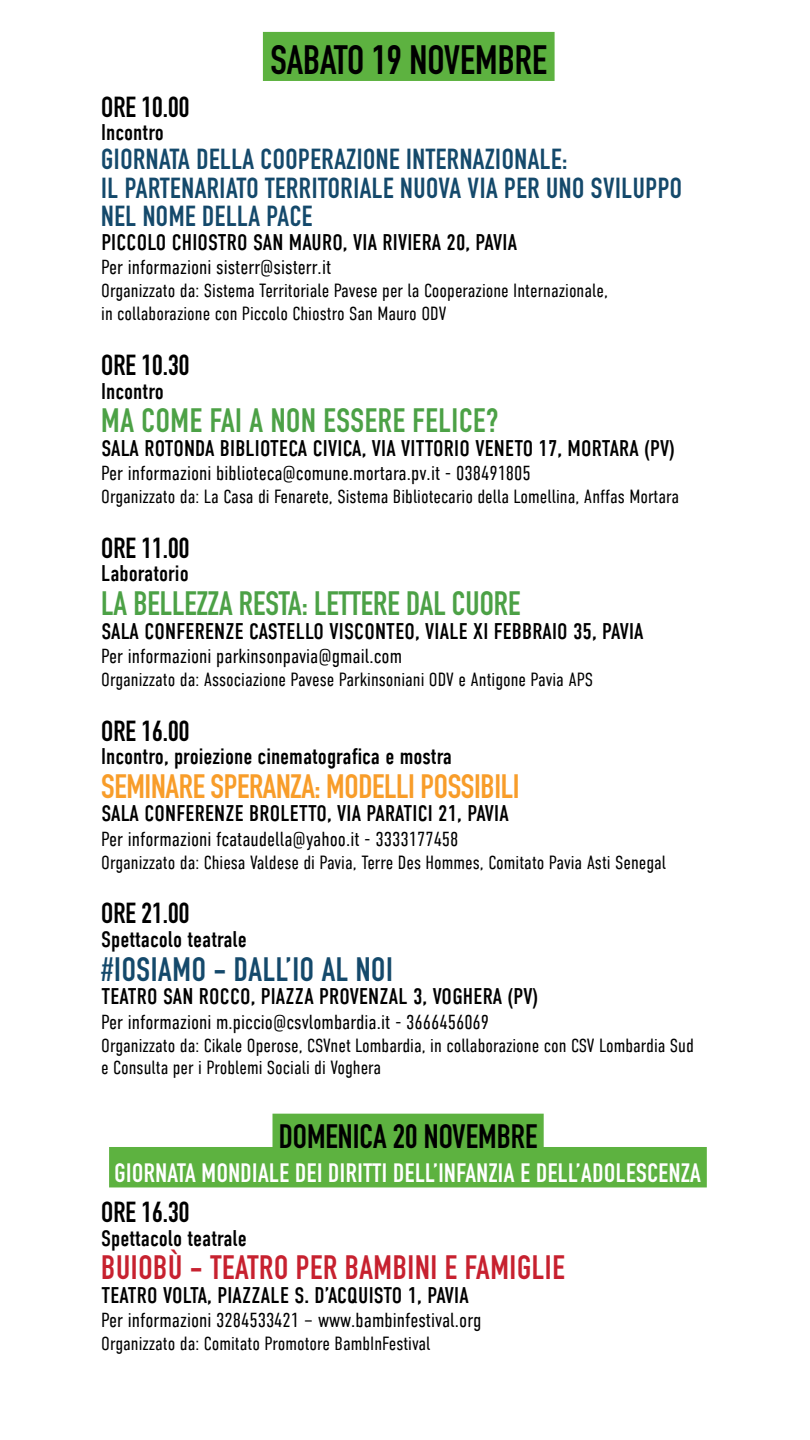
<style>
.page{position:relative;width:810px;height:1440px;background:#fff}
.page>*{position:absolute;margin:0;border:0;box-sizing:border-box;transform-origin:0 0}
.t1{font:700 40.42px "DIN Condensed";color:#000}
.t2{font:700 33.38px "DIN Condensed";letter-spacing:-.01em;color:#f89d2a}
.t3{font:700 33.38px "DIN Condensed";letter-spacing:.02em;color:#c7212f}
.t4{font:700 33.38px "DIN Condensed";color:#4ca146}
.t5{font:700 33.38px "DIN Condensed";letter-spacing:.02em;color:#4ca146}
.t6{font:700 33.38px "DIN Condensed";letter-spacing:.02em;color:#14496b}
.t7{font:700 33.38px "DIN Condensed";color:#000}
.t8{font:700 28.58px/28.6px "DIN Condensed";letter-spacing:.02em;color:#14496b}
.t9{font:700 28.58px "DIN Condensed";color:#000}
.t10{font:700 26.17px "DIN Condensed";letter-spacing:.02em;color:#fff}
.t11{font:22.65px "DIN Condensed";letter-spacing:.01em;color:#000}
.t12{font:300 20.25px "DIN Condensed";color:#000}
.t13{font:300 19.05px/22.9px "DIN Condensed";color:#000}
</style>
<div class="page">
<div style="left:263px;top:32px;width:292px;height:49px;background:#5db240"></div>
<div style="left:273px;top:1114px;width:271px;height:40px;background:#5db240"></div>
<div style="left:109px;top:1147px;width:598px;height:40px;background:#5db240"></div>
<h1 class="t1" style="left:270px;top:32px;width:278px">SABATO 19 NOVEMBRE</h1>
<h3 class="t9" style="left:101px;top:87px;width:90px">ORE 10.00</h3>
<p class="t11" style="left:101px;top:120px;width:64px">Incontro</p>
<h3 class="t8" style="left:101px;top:145px;width:582px">GIORNATA DELLA COOPERAZIONE INTERNAZIONALE:<br>IL PARTENARIATO TERRITORIALE NUOVA VIA PER UNO SVILUPPO<br>NEL NOME DELLA PACE</h3>
<p class="t11" style="left:101px;top:230px;width:417px">PICCOLO CHIOSTRO SAN MAURO, VIA RIVIERA 20, PAVIA</p>
<p class="t12" style="left:101px;top:256px;width:231px">Per informazioni sisterr@sisterr.it</p>
<p class="t13" style="left:101px;top:279px;width:508px">Organizzato da: Sistema Territoriale Pavese per la Cooperazione Internazionale, in collaborazione con Piccolo Chiostro San Mauro ODV</p>
<h3 class="t9" style="left:101px;top:346px;width:90px">ORE 10.30</h3>
<p class="t11" style="left:101px;top:378px;width:64px">Incontro</p>
<h2 class="t5" style="left:101px;top:398px;width:399px">MA COME FAI A NON ESSERE FELICE?</h2>
<p class="t11" style="left:101px;top:435px;width:575px">SALA ROTONDA BIBLIOTECA CIVICA, VIA VITTORIO VENETO 17, MORTARA (PV)</p>
<p class="t12" style="left:101px;top:462px;width:431px">Per informazioni biblioteca@comune.mortara.pv.it - 038491805</p>
<p class="t13" style="left:101px;top:485px;width:579px">Organizzato da: La Casa di Fenarete, Sistema Bibliotecario della Lomellina, Anffas Mortara</p>
<h3 class="t9" style="left:101px;top:528px;width:90px">ORE 11.00</h3>
<p class="t11" style="left:101px;top:561px;width:89px">Laboratorio</p>
<h2 class="t4" style="left:101px;top:581px;width:421px">LA BELLEZZA RESTA: LETTERE DAL CUORE</h2>
<p class="t11" style="left:101px;top:618px;width:544px">SALA CONFERENZE CASTELLO VISCONTEO, VIALE XI FEBBRAIO 35, PAVIA</p>
<p class="t12" style="left:101px;top:645px;width:302px">Per informazioni parkinsonpavia@gmail.com</p>
<p class="t13" style="left:101px;top:668px;width:493px">Organizzato da: Associazione Pavese Parkinsoniani ODV e Antigone Pavia APS</p>
<h3 class="t9" style="left:101px;top:711px;width:90px">ORE 16.00</h3>
<p class="t11" style="left:101px;top:744px;width:352px">Incontro, proiezione cinematografica e mostra</p>
<h2 class="t2" style="left:101px;top:764px;width:420px">SEMINARE SPERANZA: MODELLI POSSIBILI</h2>
<p class="t11" style="left:101px;top:801px;width:409px">SALA CONFERENZE BROLETTO, VIA PARATICI 21, PAVIA</p>
<p class="t12" style="left:101px;top:827px;width:359px">Per informazioni fcataudella@yahoo.it - 3333177458</p>
<p class="t13" style="left:101px;top:851px;width:566px">Organizzato da: Chiesa Valdese di Pavia, Terre Des Hommes, Comitato Pavia Asti Senegal</p>
<h3 class="t9" style="left:101px;top:894px;width:90px">ORE 21.00</h3>
<p class="t11" style="left:101px;top:927px;width:147px">Spettacolo teatrale</p>
<h2 class="t6" style="left:101px;top:946px;width:293px">#IOSIAMO - DALL’IO AL NOI</h2>
<p class="t11" style="left:101px;top:984px;width:439px">TEATRO SAN ROCCO, PIAZZA PROVENZAL 3, VOGHERA (PV)</p>
<p class="t12" style="left:101px;top:1010px;width:390px">Per informazioni m.piccio@csvlombardia.it - 3666456069</p>
<p class="t13" style="left:101px;top:1034px;width:594px">Organizzato da: Cikale Operose, CSVnet Lombardia, in collaborazione con CSV Lombardia Sud e Consulta per i Problemi Sociali di Voghera</p>
<h2 class="t7" style="left:279px;top:1114px;width:260px">DOMENICA 20 NOVEMBRE</h2>
<h3 class="t10" style="left:114px;top:1155px;width:588px">GIORNATA MONDIALE DEI DIRITTI DELL’INFANZIA E DELL’ADOLESCENZA</h3>
<h3 class="t9" style="left:101px;top:1193px;width:90px">ORE 16.30</h3>
<p class="t11" style="left:101px;top:1225px;width:147px">Spettacolo teatrale</p>
<h2 class="t3" style="left:101px;top:1245px;width:465px">BUIOBÙ - TEATRO PER BAMBINI E FAMIGLIE</h2>
<p class="t11" style="left:101px;top:1283px;width:369px">TEATRO VOLTA, PIAZZALE S. D’ACQUISTO 1, PAVIA</p>
<p class="t12" style="left:101px;top:1309px;width:382px">Per informazioni 3284533421 – www.bambinfestival.org</p>
<p class="t13" style="left:101px;top:1332px;width:331px">Organizzato da: Comitato Promotore BambInFestival</p>
</div>
